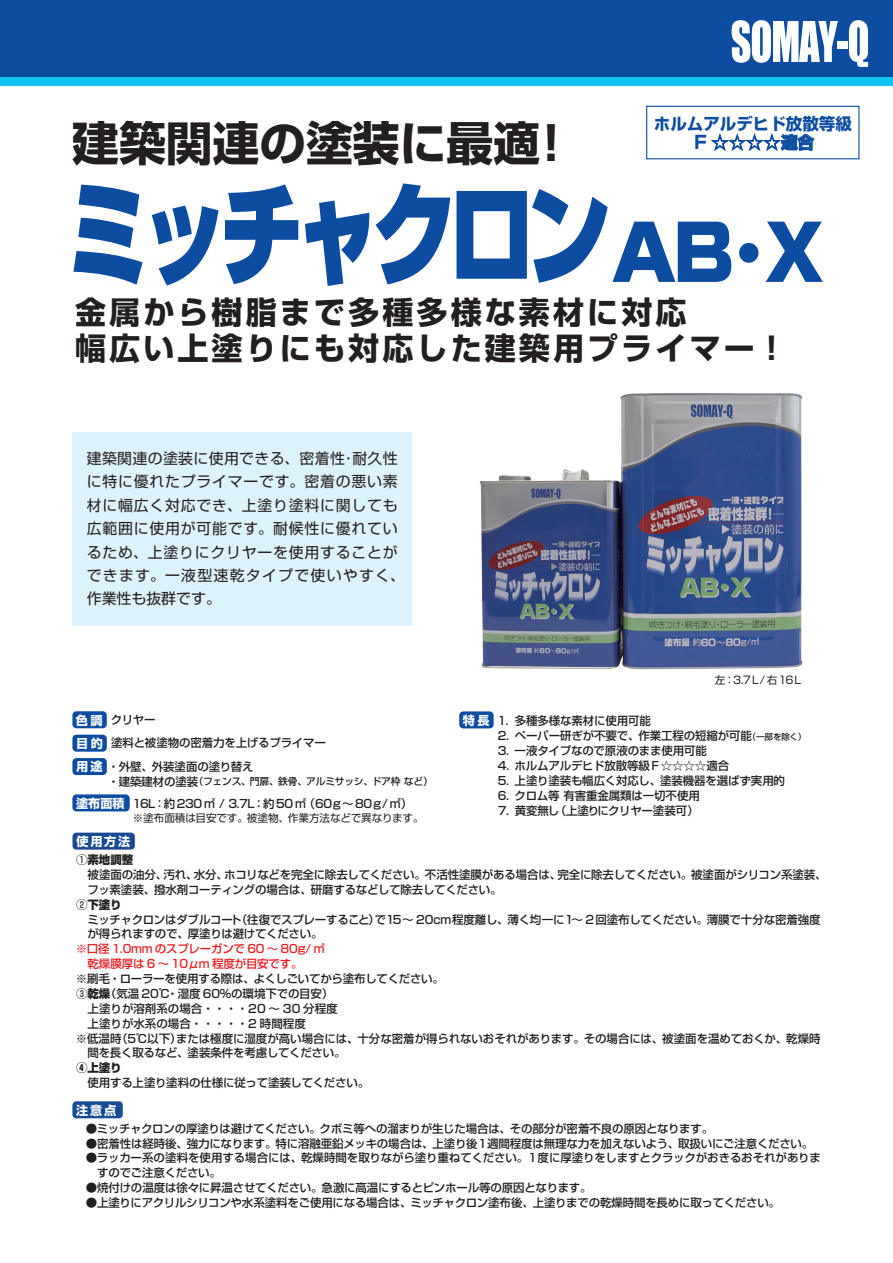
<style>
.page{position:relative;width:893px;height:1263px;background:#fff}
.page>*{position:absolute;margin:0;border:0;box-sizing:border-box;transform-origin:0 0}
.t1{font:900 110.55px "Shin Go Pro";letter-spacing:-.1em;color:#0d4da1;scale:.77 1}
.t2{font:700 46.8px "Shin Go Pro";color:#231f20}
.t3{font:700 31.05px/35.2px "Shin Go Pro";letter-spacing:.1em;color:#231f20}
.t4{font:700 16.5px/18.8px "Shin Go Pro";color:#0d4da1;text-align:center}
.t5{font:14.85px/23.4px "Shin Go Pro";letter-spacing:.05em;color:#231f20}
.t6{font:700 12.15px "Shin Go Pro";letter-spacing:.145em;color:#fff}
.t7{font:500 11.55px/14.9px "Shin Go Pro";letter-spacing:-.015em;color:#231f20}
.t8{font:500 11.55px/14.9px "Shin Go Pro";letter-spacing:-.015em;color:#ee1d23}
.t9{font:500 11.55px "Shin Go Pro";letter-spacing:-.035em;color:#231f20}
.t10{font:800 11.55px "Shin Go Pro";letter-spacing:-.01em;color:#231f20}
.t11{font:10.65px "Shin Go Pro";letter-spacing:-.015em;color:#231f20}
.t12{font:500 9.75px "Shin Go Pro";letter-spacing:-.02em;color:#231f20}
.s1{font-size:18px}
.s2{font-size:76.5px}
.s3{font-weight:700;font-size:12.15px;color:#fff}
.s4{font-size:8.55px}
.s5{font-size:11.55px}
.s6{font-weight:500}
.s7{font-weight:800}
</style>
<div class="page">
<div style="left:72px;top:833px;width:63px;height:17px;background:#194a93;border-radius:4px"></div>
<div style="left:72px;top:432px;width:340px;height:194px;background:#dcf2fc"></div>
<div style="left:459px;top:711px;width:35px;height:17px;background:#0d4da1;border-radius:4px"></div>
<div style="left:72px;top:735px;width:35px;height:17px;background:#0d4da1;border-radius:4px"></div>
<div style="left:72px;top:711px;width:35px;height:17px;background:#0d4da1;border-radius:4px"></div>
<div style="left:72px;top:1101px;width:51px;height:17px;background:#194a93;border-radius:4px"></div>
<div style="left:0;top:0;width:893px;height:85px;background:#15c0f2"></div>
<div style="left:0;top:0;width:893px;height:77px;background:#0d4da1"></div>
<svg style="left:732px;top:20px;width:106px;height:43px"></svg>
<div style="left:837px;top:42px;width:11px;height:7px;background:#fff"></div>
<svg style="left:849px;top:20px;width:19px;height:47px"></svg>
<img style="left:480px;top:393px;width:322px;height:276px">
<div style="left:72px;top:794px;width:58px;height:17px;background:#0d4da1;border-radius:4px"></div>
<div style="left:72px;top:758px;width:35px;height:17px;background:#0d4da1;border-radius:4px"></div>
<svg style="left:711px;top:134px;width:103px;height:17px"></svg>
<div style="left:646px;top:106px;width:213px;height:53px;border:1px solid #0d4da1"></div>
<h2 class="t2" style="left:72px;top:106px;width:489px">建築関連の塗装に最適!</h2>
<h3 class="t4" style="left:654px;top:112px;width:200px">ホルムアルデヒド放散等級<br><span class="s1">Ｆ</span>☆☆☆☆適合</h3>
<h1 class="t1" style="left:66px;top:146px;width:987px">ミッチャクロン<span class="s2">AB･X</span></h1>
<h3 class="t3" style="left:75px;top:292px;width:704px">金属から樹脂まで多種多様な素材に対応<br>幅広い上塗りにも対応した建築用プライマー !</h3>
<p class="t5" style="left:87px;top:445px;width:320px">建築関連の塗装に使用できる、密着性･耐久性に特に優れたプライマーです。密着の悪い素材に幅広く対応でき、上塗り塗料に関しても広範囲に使用が可能です。耐候性に優れているため、上塗りにクリヤーを使用することができます。一液型速乾タイプで使いやすく、作業性も抜群です。</p>
<p class="t11" style="left:715px;top:672px;width:90px">左：3.7Ｌ/右 16Ｌ</p>
<p class="t7" style="left:76px;top:710px;width:81px"><span class="s3">色調</span> クリヤー</p>
<p class="t7" style="left:497px;top:712px;width:155px">1. 多種多様な素材に使用可能</p>
<p class="t7" style="left:498px;top:727px;width:310px">2. ペーパー研ぎが不要で、作業工程の短縮が可能<span class="s4">（一部を除く）</span></p>
<p class="t7" style="left:498px;top:742px;width:211px">3. 一液タイプなので原液のまま使用可能</p>
<p class="t7" style="left:498px;top:757px;width:233px">4. ホルムアルデヒド放散等級Ｆ☆☆☆☆適合</p>
<p class="t7" style="left:498px;top:772px;width:289px">5. 上塗り塗装も幅広く対応し、塗装機器を選ばず実用的</p>
<p class="t7" style="left:498px;top:786px;width:204px">6. クロム等 有害重金属類は一切不使用</p>
<p class="t7" style="left:498px;top:801px;width:202px">7. 黄変無し（上塗りにクリヤー塗装可）</p>
<p class="t6" style="left:463px;top:710px;width:28px">特長</p>
<p class="t7" style="left:76px;top:734px;width:251px"><span class="s3">目的</span> 塗料と被塗物の密着力を上げるプライマー</p>
<p class="t7" style="left:76px;top:758px;width:179px"><span class="s3">用途</span>・外壁、外装塗面の塗り替え</p>
<p class="t12" style="left:108px;top:773px;width:326px"><span class="s5">・建築建材の塗装</span>（フェンス、門扉、鉄骨、アルミサッシ、ドア枠 など）</p>
<p class="t9" style="left:76px;top:794px;width:338px"><span class="s3">塗布面積</span> 16L：約 230 ㎡ / 3.7L：約 50 ㎡（60ｇ～ 80ｇ/ ㎡）</p>
<p class="t11" style="left:133px;top:809px;width:292px">※塗布面積は目安です。被塗物、作業方法などで異なります。</p>
<p class="t6" style="left:76px;top:832px;width:55px">使用方法</p>
<p class="t10" style="left:76px;top:850px;width:59px"><span class="s6">①</span>素地調整</p>
<p class="t7" style="left:76px;top:866px;width:752px">　被塗面の油分、汚れ、水分、ホコリなどを完全に除去してください。不活性塗膜がある場合は、完全に除去してください。被塗面がシリコン系塗装、</p>
<p class="t7" style="left:87px;top:880px;width:416px">フッ素塗装、撥水剤コーティングの場合は、研磨するなどして除去してください。</p>
<p class="t10" style="left:76px;top:895px;width:47px"><span class="s6">②</span>下塗り</p>
<p class="t7" style="left:76px;top:910px;width:746px">　ミッチャクロンはダブルコート（往復でスプレーすること）で15～ 20cm程度離し、薄く均一に1～ 2回塗布してください。薄膜で十分な密着強度</p>
<p class="t7" style="left:87px;top:925px;width:237px">が得られますので、厚塗りは避けてください。</p>
<p class="t8" style="left:76px;top:940px;width:251px">※口径 1.0mm のスプレーガンで 60 ～ 80g/ ㎡　乾燥膜厚は 6 ～ 10μm 程度が目安です。</p>
<p class="t7" style="left:76px;top:970px;width:370px">※刷毛・ローラーを使用する際は、よくしごいてから塗布してください。</p>
<p class="t7" style="left:76px;top:985px;width:259px">③<span class="s7">乾燥</span>（気温 20℃・湿度 60％の環境下での目安）</p>
<p class="t7" style="left:76px;top:999px;width:263px">　上塗りが溶剤系の場合・・・・20 ～ 30 分程度</p>
<p class="t7" style="left:76px;top:1014px;width:231px">　上塗りが水系の場合・・・・・2 時間程度</p>
<p class="t7" style="left:76px;top:1029px;width:746px">※低温時（5℃以下）または極度に湿度が高い場合には、十分な密着が得られないおそれがあります。その場合には、被塗面を温めておくか、乾燥時</p>
<p class="t7" style="left:87px;top:1044px;width:260px">間を長く取るなど、塗装条件を考慮してください。</p>
<p class="t10" style="left:76px;top:1059px;width:47px">④上塗り</p>
<p class="t7" style="left:76px;top:1074px;width:295px">　使用する上塗り塗料の仕様に従って塗装してください。</p>
<p class="t6" style="left:76px;top:1100px;width:42px">注意点</p>
<p class="t7" style="left:86px;top:1119px;width:629px">●ミッチャクロンの厚塗りは避けてください。クボミ等への溜まりが生じた場合は、その部分が密着不良の原因となります。</p>
<p class="t7" style="left:86px;top:1134px;width:729px">●密着性は経時後、強力になります。特に溶融亜鉛メッキの場合は、上塗り後1週間程度は無理な力を加えないよう、取扱いにご注意ください。</p>
<p class="t7" style="left:97px;top:1149px;width:725px;text-indent:-11px">●ラッカー系の塗料を使用する場合には、乾燥時間を取りながら塗り重ねてください。１度に厚塗りをしますとクラックがおきるおそれがありますのでご注意ください。</p>
<p class="t7" style="left:86px;top:1179px;width:507px">●焼付けの温度は徐々に昇温させてください。急激に高温にするとピンホール等の原因となります。</p>
<p class="t7" style="left:86px;top:1194px;width:696px">●上塗りにアクリルシリコンや水系塗料をご使用になる場合は、ミッチャクロン塗布後、上塗りまでの乾燥時間を長めに取ってください。</p>
</div>
